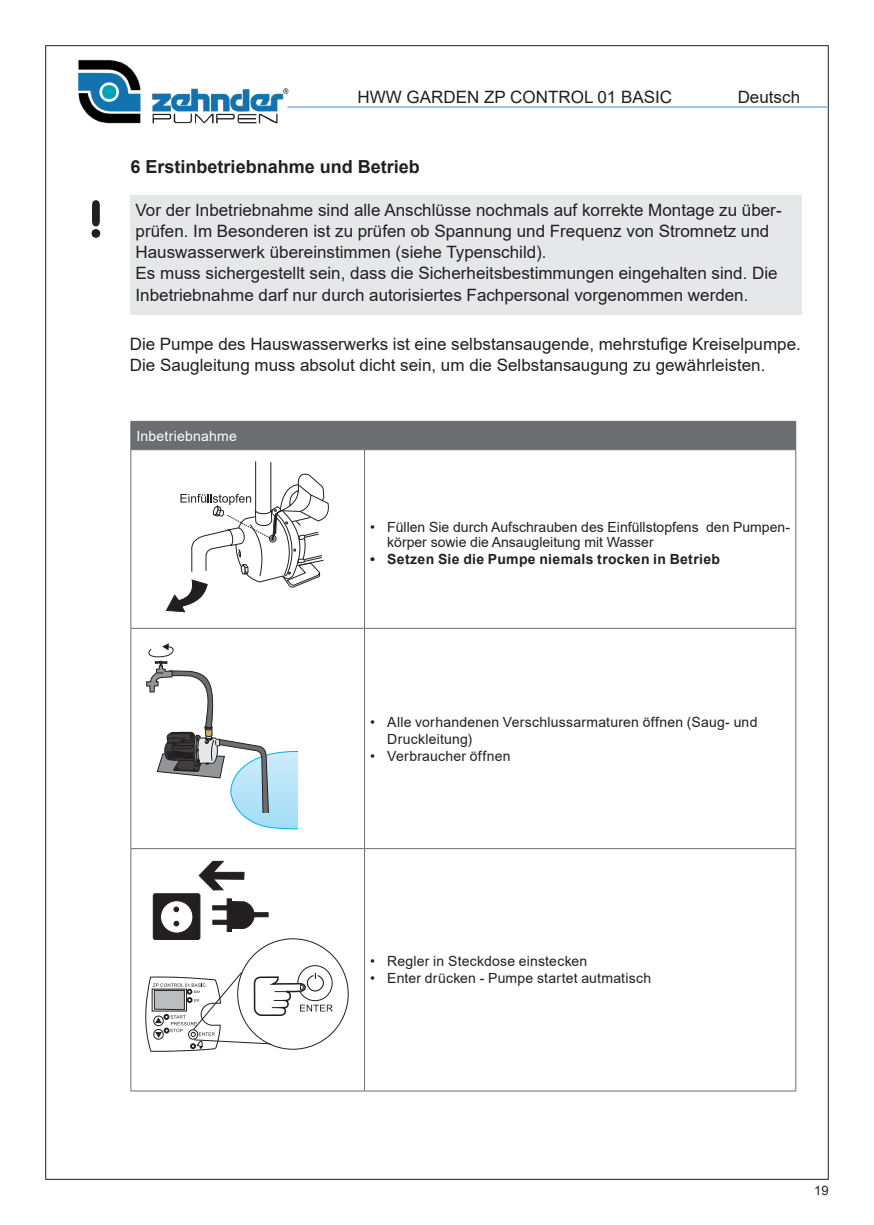
<style>
.page{position:relative;width:874px;height:1225px;background:#fff}
.page>*{position:absolute;margin:0;border:0;box-sizing:border-box;transform-origin:0 0}
.t1{font:50px "VAG Rounded BT";color:#231f20}
.t2{font:700 18px "Arial";color:#231f20}
.t3{font:17px/21.2px "Arial";color:#231f20}
.t4{font:14px/15px "Arial";letter-spacing:.01em;color:#231f20}
.t5{font:700 14px "Arial";letter-spacing:.025em;color:#231f20}
.t6{font:14px "Arial";letter-spacing:.015em;color:#fff}
.t7{font:13px "Arial";color:#231f20}
</style>
<div class="page">
<hr style="left:287px;top:106px;width:540px;height:2px;background:#a1c4e3">
<img style="left:78px;top:59px;width:211px;height:65px">
<svg style="left:131px;top:450px;width:664px;height:640px"></svg>
<svg style="left:131px;top:629px;width:664px;height:219px"></svg>
<div style="left:130px;top:421px;width:666px;height:29px;background:#6c6d70"></div>
<hr style="left:130px;top:449px;width:234px;height:1px;background:#6c6d70">
<hr style="left:364px;top:449px;width:431px;height:1px;background:#6c6d70">
<hr style="left:130px;top:450px;width:1px;height:178px;background:#6c6d70">
<hr style="left:364px;top:450px;width:1px;height:178px;background:#6c6d70">
<hr style="left:795px;top:450px;width:1px;height:178px;background:#6c6d70">
<hr style="left:130px;top:628px;width:234px;height:1px;background:#6c6d70">
<hr style="left:130px;top:628px;width:1px;height:220px;background:#6c6d70">
<hr style="left:364px;top:628px;width:431px;height:1px;background:#6c6d70">
<hr style="left:364px;top:628px;width:1px;height:220px;background:#6c6d70">
<hr style="left:795px;top:628px;width:1px;height:220px;background:#6c6d70">
<hr style="left:130px;top:848px;width:234px;height:1px;background:#6c6d70">
<hr style="left:130px;top:849px;width:1px;height:241px;background:#6c6d70">
<hr style="left:364px;top:848px;width:431px;height:1px;background:#6c6d70">
<hr style="left:364px;top:849px;width:1px;height:241px;background:#6c6d70">
<hr style="left:795px;top:849px;width:1px;height:241px;background:#6c6d70">
<hr style="left:130px;top:1090px;width:234px;height:1px;background:#6c6d70">
<hr style="left:364px;top:1090px;width:431px;height:1px;background:#6c6d70">
<svg style="left:166px;top:461px;width:163px;height:151px"></svg>
<svg style="left:344px;top:827px;width:5px;height:3px"></svg>
<hr style="left:298px;top:750px;width:3px;height:79px;background:#fff">
<svg style="left:145px;top:643px;width:155px;height:186px"></svg>
<div style="left:153px;top:893px;width:47px;height:46px;background:#231f20;border-radius:2px"></div>
<div style="left:153px;top:893px;width:47px;height:46px;border:1px solid #231f20;border-radius:2px"></div>
<div style="left:160px;top:900px;width:33px;height:33px;background:#fff;border-radius:50%"></div>
<div style="left:160px;top:900px;width:33px;height:33px;border:1px solid #231f20;border-radius:50%"></div>
<svg style="left:174px;top:921px;width:5px;height:5px"></svg>
<svg style="left:174px;top:907px;width:5px;height:5px"></svg>
<svg style="left:212px;top:905px;width:15px;height:5px"></svg>
<svg style="left:212px;top:920px;width:15px;height:4px"></svg>
<svg style="left:257px;top:912px;width:11px;height:5px"></svg>
<svg style="left:231px;top:901px;width:26px;height:27px"></svg>
<svg style="left:199px;top:861px;width:45px;height:29px"></svg>
<div style="left:227px;top:898px;width:4px;height:33px;background:#231f20;border:1px solid #231f20"></div>
<svg style="left:145px;top:965px;width:187px;height:86px"></svg>
<div style="left:130px;top:195px;width:671px;height:120px;background:#e6e7e9"></div>
<h1 class="t1" style="left:88px;top:187px;width:16px">!</h1>
<p class="t3" style="left:357px;top:86px;width:316px">HWW GARDEN ZP CONTROL 01 BASIC</p>
<p class="t3" style="left:737px;top:86px;width:64px">Deutsch</p>
<p class="t2" style="left:130px;top:154px;width:291px">6 Erstinbetriebnahme und Betrieb</p>
<p class="t3" style="left:135px;top:199px;width:647px">Vor der Inbetriebnahme sind alle Anschlüsse nochmals auf korrekte Montage zu über&shy;prüfen. Im Besonderen ist zu prüfen ob Spannung und Frequenz von Stromnetz und Hauswasserwerk übereinstimmen (siehe Typenschild).<br>Es muss sichergestellt sein, dass die Sicherheitsbestimmungen eingehalten sind. Die Inbetriebnahme darf nur durch autorisiertes Fachpersonal vorgenommen werden.</p>
<p class="t3" style="left:130px;top:333px;width:672px">Die Pumpe des Hauswasserwerks ist eine selbstansaugende, mehrstufige Kreiselpumpe.<br>Die Saugleitung muss absolut dicht sein, um die Selbstansaugung zu gewährleisten.</p>
<p class="t6" style="left:136px;top:426px;width:102px">Inbetriebnahme</p>
<p class="t4" style="left:387px;top:519px;width:404px;text-indent:-17px">• Füllen Sie durch Aufschrauben des Einfüllstopfens den Pumpen&shy;körper sowie die Ansaugleitung mit Wasser</p>
<p class="t5" style="left:370px;top:549px;width:351px">• Setzen Sie die Pumpe niemals trocken in Betrieb</p>
<p class="t4" style="left:387px;top:713px;width:371px;line-height:17px;text-indent:-17px">• Alle vorhandenen Verschlussarmaturen öffnen (Saug- und<br>Druckleitung)</p>
<p class="t4" style="left:370px;top:748px;width:142px">• Verbraucher öffnen</p>
<p class="t4" style="left:370px;top:954px;width:218px">• Regler in Steckdose einstecken</p>
<p class="t4" style="left:370px;top:971px;width:282px">• Enter drücken - Pumpe startet autmatisch</p>
<p class="t7" style="left:813px;top:1181px;width:16px">19</p>
</div>
